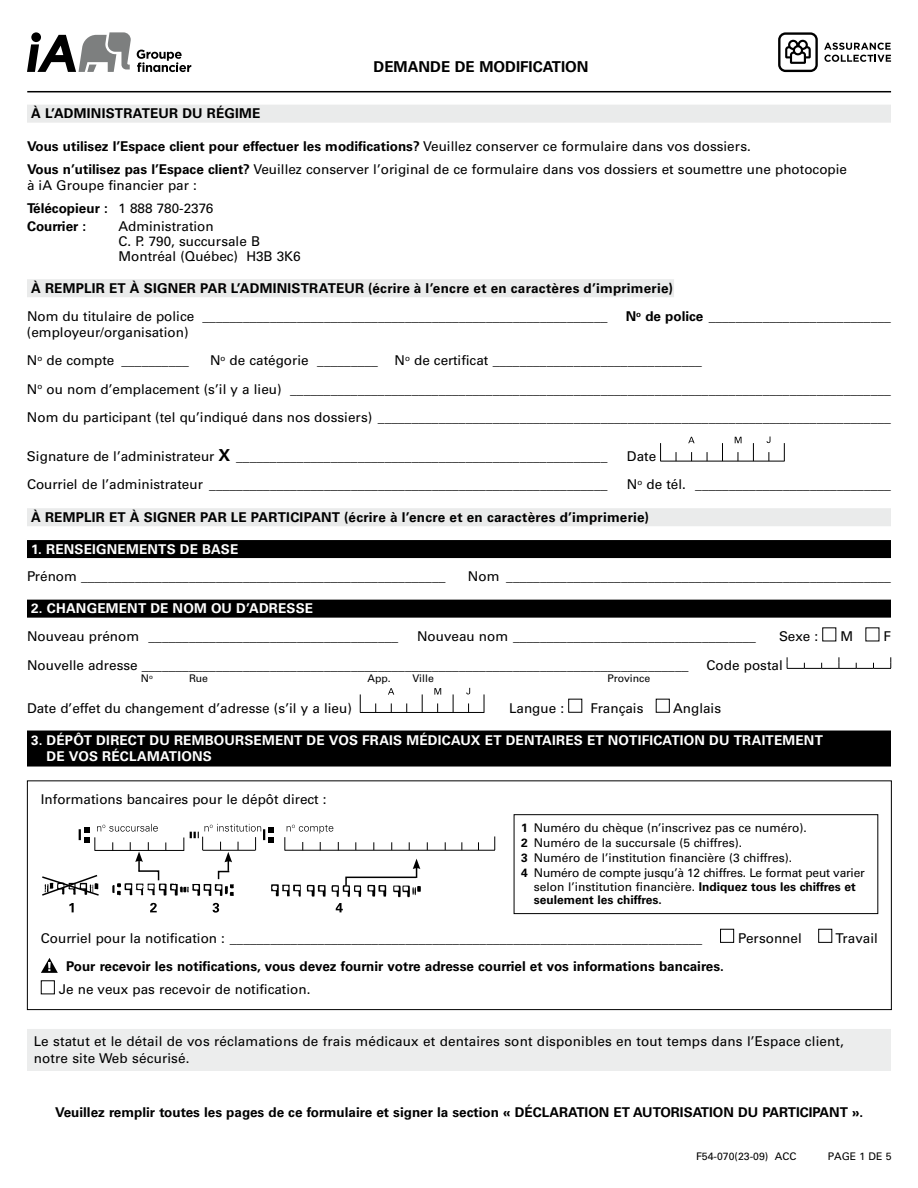
<style>
.page{position:relative;width:918px;height:1188px;background:#fff}
.page>*{position:absolute;margin:0;border:0;box-sizing:border-box;transform-origin:0 0}
.t1{font:700 15px "Chsjgh Univers LT Pro 65";color:#000}
.t2{font:13.5px/28.2px "Vcmpvp Univers LT Pro 55 Roman";color:#000}
.t3{font:700 13.5px "Chsjgh Univers LT Pro 65";color:#000}
.t4{font:700 13.5px/16.5px "Chsjgh Univers LT Pro 65";letter-spacing:.015em;color:#fff}
.t5{font:700 13.5px "Chsjgh Univers LT Pro 65";letter-spacing:.02em;color:#000}
.t6{font:12px/13.5px "Vcmpvp Univers LT Pro 55 Roman";letter-spacing:-.02em;color:#000}
.t7{font:12px "Vcmpvp Univers LT Pro 55 Roman";color:#000}
.t8{font:10.5px "Vcmpvp Univers LT Pro 55 Roman";color:#000}
.t9{font:10.5px "Wgrkhk Univers LT Pro 55 Roman";color:#000}
.s1{font-family:"Vcmpvp Univers LT Pro 55 Roman";font-weight:400}
.s2{font-family:"Chsjgh Univers LT Pro 65";font-weight:700}
.s3{font-family:"Chsjgh Univers LT Pro 65";font-weight:700;font-size:16.5px}
</style>
<div class="page">
<hr style="left:27px;top:91px;width:864px;height:1px;background:#000">
<svg style="left:27px;top:32px;width:104px;height:40px"></svg>
<svg style="left:137px;top:50px;width:54px;height:22px"></svg>
<div style="left:27px;top:105px;width:864px;height:18px;background:#eaebeb"></div>
<div style="left:27px;top:279px;width:647px;height:18px;background:#eaebeb"></div>
<svg style="left:722px;top:443px;width:1px;height:18px"></svg>
<svg style="left:660px;top:443px;width:1px;height:18px"></svg>
<svg style="left:753px;top:443px;width:1px;height:18px"></svg>
<svg style="left:784px;top:443px;width:1px;height:18px"></svg>
<hr style="left:660px;top:461px;width:125px;height:1px;background:#000">
<svg style="left:688px;top:437px;width:7px;height:6px"></svg>
<svg style="left:735px;top:437px;width:7px;height:6px"></svg>
<div style="left:27px;top:600px;width:864px;height:18px;background:#000"></div>
<div style="left:27px;top:731px;width:864px;height:36px;background:#000"></div>
<div style="left:822px;top:627px;width:14px;height:14px;border:1px solid #000"></div>
<svg style="left:787px;top:657px;width:105px;height:12px"></svg>
<svg style="left:422px;top:694px;width:1px;height:18px"></svg>
<svg style="left:360px;top:694px;width:1px;height:18px"></svg>
<svg style="left:453px;top:694px;width:1px;height:18px"></svg>
<svg style="left:484px;top:694px;width:1px;height:18px"></svg>
<hr style="left:360px;top:712px;width:124px;height:1px;background:#000">
<svg style="left:388px;top:688px;width:6px;height:7px"></svg>
<svg style="left:434px;top:688px;width:7px;height:7px"></svg>
<div style="left:568px;top:699px;width:14px;height:14px;border:1px solid #000"></div>
<div style="left:656px;top:699px;width:14px;height:14px;border:1px solid #000"></div>
<div style="left:27px;top:508px;width:864px;height:18px;background:#eaebeb"></div>
<div style="left:27px;top:540px;width:864px;height:18px;background:#000"></div>
<div style="left:27px;top:780px;width:865px;height:230px;border:1px solid #000"></div>
<div style="left:720px;top:929px;width:14px;height:14px;border:1px solid #000"></div>
<div style="left:818px;top:929px;width:14px;height:14px;border:1px solid #000"></div>
<svg style="left:41px;top:958px;width:17px;height:15px"></svg>
<div style="left:41px;top:980px;width:14px;height:14px;border:1px solid #000"></div>
<div style="left:28px;top:877px;width:417px;height:22px;background:#fff"></div>
<img style="left:160px;top:883px;width:141px;height:14px">
<svg style="left:306px;top:859px;width:115px;height:38px"></svg>
<svg style="left:69px;top:903px;width:5px;height:9px"></svg>
<svg style="left:150px;top:903px;width:7px;height:9px"></svg>
<svg style="left:213px;top:903px;width:6px;height:10px"></svg>
<svg style="left:336px;top:903px;width:7px;height:9px"></svg>
<hr style="left:95px;top:850px;width:89px;height:1px;background:#000">
<hr style="left:285px;top:850px;width:210px;height:1px;background:#000">
<svg style="left:285px;top:825px;width:54px;height:26px"></svg>
<svg style="left:494px;top:836px;width:1px;height:14px"></svg>
<svg style="left:42px;top:824px;width:118px;height:72px"></svg>
<svg style="left:184px;top:824px;width:90px;height:56px"></svg>
<div style="left:27px;top:1029px;width:864px;height:42px;background:#eceded"></div>
<div style="left:514px;top:814px;width:364px;height:100px;border:1px solid #000"></div>
<svg style="left:778px;top:32px;width:40px;height:40px"></svg>
<svg style="left:824px;top:43px;width:67px;height:19px"></svg>
<h1 class="t1" style="left:374px;top:56px;width:217px">DEMANDE DE MODIFICATION</h1>
<h2 class="t3" style="left:31px;top:104px;width:231px">À L’ADMINISTRATEUR DU RÉGIME</h2>
<p class="t3" style="left:27px;top:136px;width:725px">Vous utilisez l’Espace client pour effectuer les modifications? <span class="s1">Veuillez conserver ce formulaire dans vos dossiers.</span></p>
<p class="t2" style="left:27px;top:160px;width:822px;line-height:16.2px"><span class="s2">Vous n’utilisez pas l’Espace client?</span> Veuillez conserver l’original de ce formulaire dans vos dossiers et soumettre une photocopie à iA Groupe financier par :</p>
<p class="t3" style="left:27px;top:198px;width:188px">Télécopieur : <span class="s1">1 888 780-2376</span></p>
<p class="t3" style="left:27px;top:217px;width:61px">Courrier :</p>
<p class="t2" style="left:119px;top:218px;width:184px;line-height:15px">Administration<br>C. P. 790, succursale B<br>Montréal (Québec) H3B 3K6</p>
<h2 class="t3" style="left:31px;top:278px;width:643px">À REMPLIR ET À SIGNER PAR L’ADMINISTRATEUR (écrire à l’encre et en caractères d’imprimerie)</h2>
<p class="t2" style="left:27px;top:302px;width:582px">Nom du titulaire de police ____________________________________________________________</p>
<p class="t2" style="left:626px;top:302px;width:267px"><span class="s2">N</span><sup>o</sup> <span class="s2">de police</span> ___________________________</p>
<p class="t2" style="left:27px;top:318px;width:164px">(employeur/organisation)<br>N<sup>o</sup> de compte __________</p>
<p class="t2" style="left:27px;top:346px;width:866px;text-align:center">N<sup>o</sup> de catégorie _________ N<sup>o</sup> de certificat _______________________________<br>N<sup>o</sup> ou nom d’emplacement (s’il y a lieu) _________________________________________________________________________________________<br>Nom du participant (tel qu’indiqué dans nos dossiers) ____________________________________________________________________________</p>
<p class="t2" style="left:27px;top:442px;width:582px">Signature de l’administrateur <span class="s3">X</span> _______________________________________________________</p>
<p class="t2" style="left:627px;top:442px;width:31px">Date</p>
<p class="t2" style="left:27px;top:470px;width:582px">Courriel de l’administrateur ___________________________________________________________</p>
<p class="t2" style="left:627px;top:470px;width:266px">N<sup>o</sup> de tél. _____________________________</p>
<h2 class="t5" style="left:31px;top:507px;width:619px">À REMPLIR ET À SIGNER PAR LE PARTICIPANT (écrire à l’encre et en caractères d’imprimerie)</h2>
<h3 class="t4" style="left:31px;top:540px;width:209px">1. RENSEIGNEMENTS DE BASE</h3>
<p class="t2" style="left:27px;top:562px;width:420px">Prénom ______________________________________________________</p>
<p class="t2" style="left:468px;top:562px;width:425px">Nom _________________________________________________________</p>
<h3 class="t4" style="left:31px;top:599px;width:284px">2. CHANGEMENT DE NOM OU D’ADRESSE</h3>
<p class="t2" style="left:27px;top:622px;width:373px">Nouveau prénom _____________________________________</p>
<p class="t2" style="left:417px;top:622px;width:340px">Nouveau nom ____________________________________</p>
<p class="t2" style="left:779px;top:622px;width:41px">Sexe :</p>
<p class="t2" style="left:840px;top:622px;width:14px">M</p>
<p class="t2" style="left:883px;top:622px;width:9px">F</p>
<p class="t2" style="left:27px;top:650px;width:663px">Nouvelle adresse _________________________________________________________________________________</p>
<p class="t2" style="left:707px;top:650px;width:78px">Code postal</p>
<p class="t8" style="left:141px;top:671px;width:14px">N<sup>o</sup></p>
<p class="t8" style="left:189px;top:671px;width:21px">Rue</p>
<p class="t8" style="left:368px;top:671px;width:25px">App.</p>
<p class="t8" style="left:413px;top:671px;width:23px">Ville</p>
<p class="t8" style="left:608px;top:671px;width:44px">Province</p>
<p class="t2" style="left:27px;top:693px;width:326px">Date d’effet du changement d’adresse (s’il y a lieu)</p>
<p class="t2" style="left:509px;top:693px;width:57px">Langue :</p>
<p class="t2" style="left:590px;top:693px;width:55px">Français</p>
<p class="t2" style="left:673px;top:693px;width:50px">Anglais</p>
<h3 class="t4" style="left:47px;top:731px;width:778px;text-indent:-15px">3. DÉPÔT DIRECT DU REMBOURSEMENT DE VOS FRAIS MÉDICAUX ET DENTAIRES ET NOTIFICATION DU TRAITEMENT<br>DE VOS RÉCLAMATIONS</h3>
<p class="t2" style="left:41px;top:785px;width:287px">Informations bancaires pour le dépôt direct :</p>
<p class="t7" style="left:521px;top:820px;width:287px"><span class="s2">1</span> Numéro du chèque (n’inscrivez pas ce numéro).</p>
<p class="t7" style="left:521px;top:835px;width:223px"><span class="s2">2</span> Numéro de la succursale (5 chiffres).</p>
<p class="t7" style="left:521px;top:850px;width:272px"><span class="s2">3</span> Numéro de l’institution financière (3 chiffres).</p>
<p class="t6" style="left:534px;top:866px;width:332px;text-indent:-13px"><span class="s2">4</span> Numéro de compte jusqu’à 12 chiffres. Le format peut varier selon l’institution financière. <span class="s2">Indiquez tous les chiffres et seulement les chiffres.</span></p>
<p class="t2" style="left:41px;top:923px;width:663px">Courriel pour la notification : ______________________________________________________________________</p>
<p class="t2" style="left:738px;top:923px;width:65px">Personnel</p>
<p class="t2" style="left:836px;top:923px;width:44px">Travail</p>
<p class="t3" style="left:66px;top:957px;width:659px">Pour recevoir les notifications, vous devez fournir votre adresse courriel et vos informations bancaires.</p>
<p class="t2" style="left:59px;top:975px;width:253px">Je ne veux pas recevoir de notification.</p>
<p class="t2" style="left:34px;top:1033px;width:812px;line-height:16.5px">Le statut et le détail de vos réclamations de frais médicaux et dentaires sont disponibles en tout temps dans l’Espace client, notre site Web sécurisé.</p>
<p class="t3" style="left:55px;top:1103px;width:809px">Veuillez remplir toutes les pages de ce formulaire et signer la section « DÉCLARATION ET AUTORISATION DU PARTICIPANT ».</p>
<p class="t9" style="left:696px;top:1149px;width:102px">F54-070(23-09) ACC</p>
<p class="t8" style="left:828px;top:1149px;width:65px">PAGE 1 DE 5</p>
</div>
